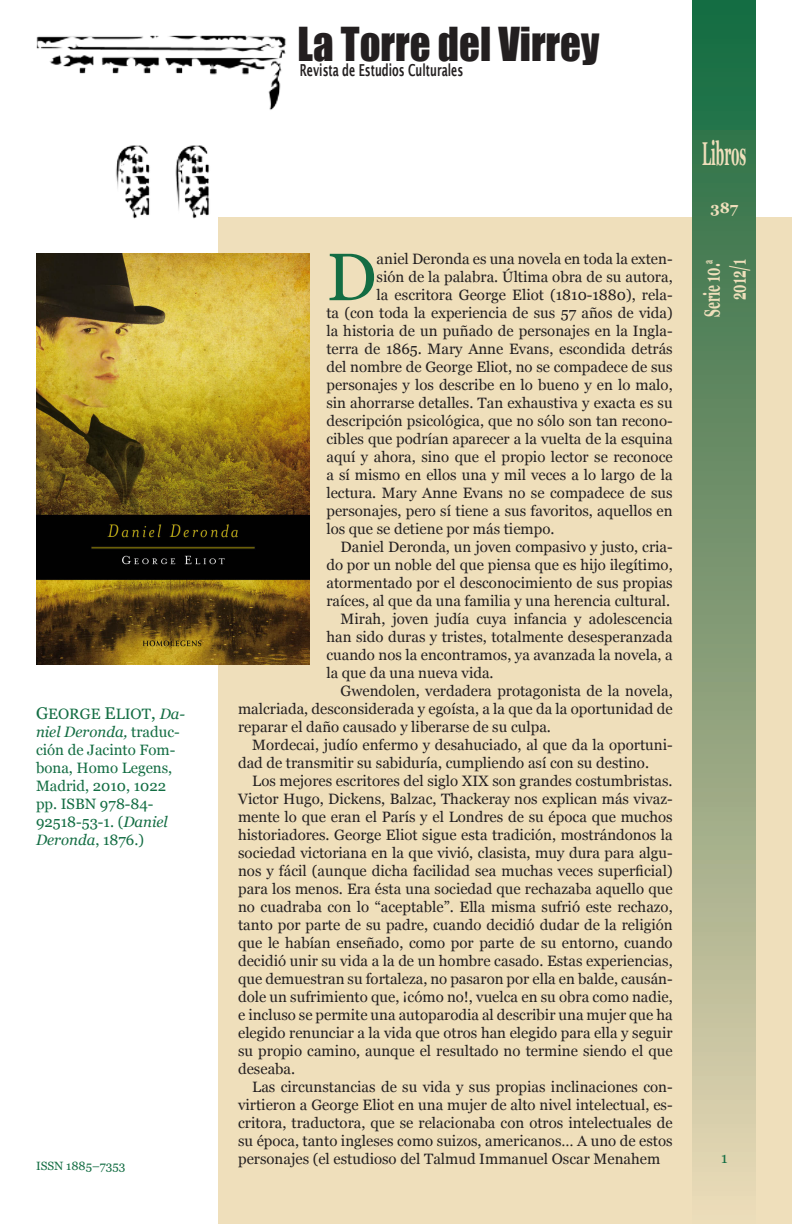
<style>
.page{position:relative;width:792px;height:1224px;background:#fff}
.page>*{position:absolute;margin:0;border:0;box-sizing:border-box;transform-origin:0 0}
.Texto_de_cuerpo{font:67px "Georgia";color:#136d43}
.t1{font:43px "Impact";color:#231f20;scale:.95 1}
.t2{font:700 33px "Georgia";color:#efdfbb;scale:.4 1}
.t3{font:700 22px "Georgia";color:#efdfbb;scale:.55 1}
.t4{font:600 16.5px "Lucida Sans";color:#231f20;scale:.63 1}
.Texto_de_cuerpo-2{font:15px/18px "Georgia";color:#231f20;text-align:justify}
.Texto_de_cuerpo-3{font:15px/18px "Georgia";color:#136d43}
.t5{font:700 15px "Georgia";color:#efdfbb}
.t6{font:12px "Georgia";color:#136d43}
.s1{font-size:17px}
.s2{font-style:italic}
</style>
<div class="page">
<div style="left:218px;top:217px;width:574px;height:1007px;background:#efdfbb"></div>
<img style="left:36px;top:35px;width:250px;height:184px">
<div style="left:693px;top:0;width:63px;height:1224px;background:linear-gradient(to bottom,#18663b,#ead5b3)"></div>
<img style="left:36px;top:254px;width:273px;height:411px">
<p class="Texto_de_cuerpo-3" style="left:36px;top:705px;width:151px"><span class="s1">G</span>EORGE <span class="s1">E</span>LIOT<span class="s1">,</span> <span class="s2">Da&shy;niel Deronda,</span> traduc&shy;ción de Jacinto Fom&shy;bona, Homo Legens,<br>Madrid, 2010, 1022 pp. ISBN 978-84-<br>92518-53-1. (<span class="s2">Daniel<br>Deronda</span>, 1876.)</p>
<p class="t6" style="left:36px;top:1158px;width:91px">ISSN 1885–7353</p>
<p class="t1" style="left:298px;top:11px;width:319px">La Torre del Virrey</p>
<p class="t4" style="left:300px;top:61px;width:261px">Revista de Estudios Culturales</p>
<p class="t2" style="left:702px;top:132px;width:112px">Libros</p>
<p class="t5" style="left:710px;top:198px;width:29px">387</p>
<p class="t5" style="left:710px;top:201px;width:30px">336</p>
<p class="Texto_de_cuerpo-2" style="left:377px;top:250px;width:298px">aniel Deronda es una novela en toda la exten-</p>
<p class="Texto_de_cuerpo-2" style="left:377px;top:268px;width:298px">sión de la palabra. Última obra de su autora,</p>
<p class="Texto_de_cuerpo-2" style="left:377px;top:286px;width:298px">la escritora George Eliot (1810-1880), rela-</p>
<p class="Texto_de_cuerpo-2" style="left:326px;top:304px;width:348px">ta (con toda la experiencia de sus 57 años de vida)</p>
<p class="Texto_de_cuerpo-2" style="left:326px;top:322px;width:348px">la historia de un puñado de personajes en la Ingla-</p>
<p class="Texto_de_cuerpo-2" style="left:326px;top:340px;width:348px">terra de 1865. Mary Anne Evans, escondida detrás</p>
<p class="Texto_de_cuerpo-2" style="left:326px;top:358px;width:348px">del nombre de George Eliot, no se compadece de sus</p>
<p class="Texto_de_cuerpo-2" style="left:326px;top:376px;width:348px">personajes y los describe en lo bueno y en lo malo,</p>
<p class="Texto_de_cuerpo-2" style="left:326px;top:394px;width:348px">sin ahorrarse detalles. Tan exhaustiva y exacta es su</p>
<p class="Texto_de_cuerpo-2" style="left:326px;top:412px;width:348px">descripción psicológica, que no sólo son tan recono-</p>
<p class="Texto_de_cuerpo-2" style="left:326px;top:430px;width:348px">cibles que podrían aparecer a la vuelta de la esquina</p>
<p class="Texto_de_cuerpo-2" style="left:326px;top:448px;width:348px">aquí y ahora, sino que el propio lector se reconoce</p>
<p class="Texto_de_cuerpo-2" style="left:326px;top:466px;width:348px">a sí mismo en ellos una y mil veces a lo largo de la</p>
<p class="Texto_de_cuerpo-2" style="left:326px;top:484px;width:348px">lectura. Mary Anne Evans no se compadece de sus</p>
<p class="Texto_de_cuerpo-2" style="left:326px;top:502px;width:348px">personajes, pero sí tiene a sus favoritos, aquellos en</p>
<p class="Texto_de_cuerpo-2" style="left:326px;top:520px;width:230px">los que se detiene por más tiempo.</p>
<p class="Texto_de_cuerpo-2" style="left:326px;top:538px;width:348px;text-indent:14px">Daniel Deronda, un joven compasivo y justo, cria&shy;do por un noble del que piensa que es hijo ilegítimo, atormentado por el desconocimiento de sus propias raíces, al que da una familia y una herencia cultural.</p>
<p class="Texto_de_cuerpo-2" style="left:326px;top:610px;width:348px;text-indent:14px">Mirah, joven judía cuya infancia y adolescencia han sido duras y tristes, totalmente desesperanzada cuando nos la encontramos, ya avanzada la novela, a la que da una nueva vida.</p>
<p class="Texto_de_cuerpo-2" style="left:238px;top:682px;width:436px;text-indent:103px">Gwendolen, verdadera protagonista de la novela, malcriada, desconsiderada y egoísta, a la que da la oportunidad de reparar el daño causado y liberarse de su culpa.</p>
<p class="Texto_de_cuerpo-2" style="left:238px;top:736px;width:436px;text-indent:14px">Mordecai, judío enfermo y desahuciado, al que da la oportuni&shy;dad de transmitir su sabiduría, cumpliendo así con su destino.</p>
<p class="Texto_de_cuerpo-2" style="left:238px;top:772px;width:436px;text-indent:14px">Los mejores escritores del siglo XIX son grandes costumbristas.<br>Victor Hugo, Dickens, Balzac, Thackeray nos explican más vivaz&shy;mente lo que eran el París y el Londres de su época que muchos historiadores. George Eliot sigue esta tradición, mostrándonos la sociedad victoriana en la que vivió, clasista, muy dura para algu&shy;nos y fácil (aunque dicha facilidad sea muchas veces superficial) para los menos. Era ésta una sociedad que rechazaba aquello que no cuadraba con lo “aceptable”. Ella misma sufrió este rechazo, tanto por parte de su padre, cuando decidió dudar de la religión que le habían enseñado, como por parte de su entorno, cuando decidió unir su vida a la de un hombre casado. Estas experiencias, que demuestran su fortaleza, no pasaron por ella en balde, causán&shy;dole un sufrimiento que, ¡cómo no!, vuelca en su obra como nadie, e incluso se permite una autoparodia al describir una mujer que ha elegido renunciar a la vida que otros han elegido para ella y seguir su propio camino, aunque el resultado no termine siendo el que deseaba.</p>
<p class="Texto_de_cuerpo-2" style="left:238px;top:1078px;width:436px;text-indent:14px">Las circunstancias de su vida y sus propias inclinaciones con&shy;virtieron a George Eliot en una mujer de alto nivel intelectual, es&shy;critora, traductora, que se relacionaba con otros intelectuales de su época, tanto ingleses como suizos, americanos… A uno de estos personajes (el estudioso del Talmud Immanuel Oscar Menahem</p>
<p class="Texto_de_cuerpo" style="left:326px;top:237px;width:52px">D</p>
<p class="t3" style="left:724px;top:300px;width:76px;rotate:-90deg">2012/1</p>
<p class="t3" style="left:698px;top:317px;width:106px;rotate:-90deg">Serie 10.<sup>a</sup></p>
<p class="t3" style="left:698px;top:310px;width:79px;rotate:-90deg">Serie 9</p>
<p class="t3" style="left:724px;top:278px;width:36px;rotate:-90deg">1 2</p>
<p class="Texto_de_cuerpo-3" style="left:721px;top:1150px;width:8px">1</p>
</div>
